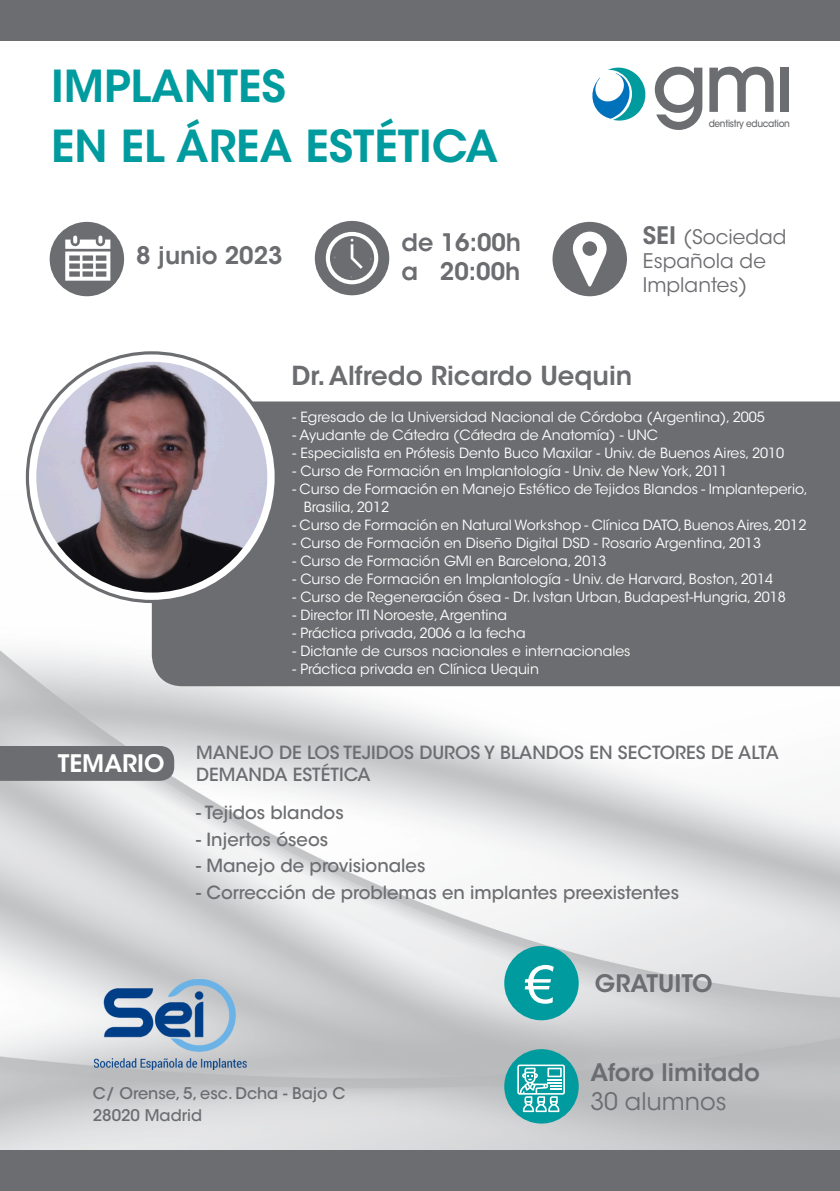
<style>
.page{position:relative;width:840px;height:1191px;background:#fff}
.page>*{position:absolute;margin:0;border:0;box-sizing:border-box;transform-origin:0 0}
.t1{font:52.4px "Arial";color:#fff}
.t2{font:600 43.8px/60px "ITC Avant Garde Std";color:#009b9e}
.t3{font:600 26px "ITC Avant Garde Std";color:#6c6d70}
.t4{font:600 24px/28.8px "ITC Avant Garde Std";color:#6c6d70}
.t5{font:24px "ITC Avant Garde Std";color:#6c6d70}
.t6{font:600 24px "ITC Avant Garde Std";color:#fff}
.t7{font:20px/24px "ITC Avant Garde Std";color:#6c6d70}
.t8{font:500 18px/22px "ITC Avant Garde Std";color:#6c6d70}
.t9{font:500 16px "ITC Avant Garde Std";color:#6c6d70}
.t10{font:14px/18px "ITC Avant Garde Std";color:#fff}
.t11{font:500 10px "ITC Avant Garde Std";letter-spacing:-.035em;color:#6c6d70;scale:.91 1}
.s1{font-weight:600;font-size:24px}
</style>
<div class="page">
<img style="left:0;top:490px;width:839px;height:660px">
<svg style="left:592px;top:67px;width:54px;height:54px"></svg>
<div style="left:780px;top:68px;width:8px;height:44px;background:#6c6d70"></div>
<svg style="left:709px;top:67px;width:64px;height:45px"></svg>
<svg style="left:654px;top:67px;width:48px;height:63px"></svg>
<div style="left:50px;top:222px;width:74px;height:74px;background:#6c6d70;border-radius:50%"></div>
<svg style="left:65px;top:235px;width:45px;height:46px"></svg>
<div style="left:0;top:0;width:839px;height:40px;background:#6c6d70"></div>
<div style="left:0;top:1150px;width:839px;height:41px;background:#6c6d70"></div>
<div style="left:314px;top:221px;width:75px;height:74px;background:#6c6d70;border-radius:50%"></div>
<svg style="left:325px;top:232px;width:53px;height:52px"></svg>
<div style="left:152px;top:401px;width:687px;height:285px;background:#6c6d70"></div>
<svg style="left:27px;top:353px;width:249px;height:248px"></svg>
<img style="left:36px;top:362px;width:231px;height:230px;border-radius:115px">
<div style="left:552px;top:222px;width:74px;height:74px;background:#6c6d70;border-radius:50%"></div>
<svg style="left:572px;top:232px;width:35px;height:54px"></svg>
<img style="left:87px;top:975px;width:164px;height:97px">
<div style="left:504px;top:1049px;width:74px;height:74px;background:#009b9e;border-radius:50%"></div>
<svg style="left:517px;top:1064px;width:47px;height:48px"></svg>
<div style="left:504px;top:946px;width:74px;height:74px;background:#009b9e;border-radius:50%"></div>
<div style="left:0;top:746px;width:174px;height:35px;background:#6c6d70"></div>
<p class="t2" style="left:51px;top:56px;width:448px">IMPLANTES<br>EN EL ÁREA ESTÉTICA</p>
<p class="t11" style="left:708px;top:117px;width:91px">dentistry education</p>
<p class="t4" style="left:136px;top:241px;width:148px">8 junio 2023</p>
<p class="t4" style="left:401px;top:228px;width:121px">de 16:00h a 20:00h</p>
<p class="t7" style="left:642px;top:225px;width:145px"><span class="s1">SEI</span> (Sociedad<br>Española de<br>Implantes)</p>
<p class="t3" style="left:291px;top:359px;width:342px">Dr. Alfredo Ricardo Uequin</p>
<p class="t10" style="left:292px;top:408px;width:473px">- Egresado de la Universidad Nacional de Córdoba (Argentina), 2005</p>
<p class="t10" style="left:292px;top:426px;width:367px">- Ayudante de Cátedra (Cátedra de Anatomía) - UNC</p>
<p class="t10" style="left:292px;top:444px;width:493px">- Especialista en Prótesis Dento Buco Maxilar - Univ. de Buenos Aires, 2010</p>
<p class="t10" style="left:292px;top:462px;width:436px">- Curso de Formación en Implantología - Univ. de New York, 2011</p>
<p class="t10" style="left:304px;top:480px;width:505px;text-indent:-11px">- Curso de Formación en Manejo Estético de Tejidos Blandos - Implanteperio,<br>Brasilia, 2012</p>
<p class="t10" style="left:292px;top:516px;width:515px">- Curso de Formación en Natural Workshop - Clínica DATO, Buenos Aires, 2012</p>
<p class="t10" style="left:292px;top:534px;width:470px">- Curso de Formación en Diseño Digital DSD - Rosario Argentina, 2013</p>
<p class="t10" style="left:292px;top:552px;width:315px">- Curso de Formación GMI en Barcelona, 2013</p>
<p class="t10" style="left:292px;top:570px;width:482px">- Curso de Formación en Implantología - Univ. de Harvard, Boston, 2014</p>
<p class="t10" style="left:292px;top:588px;width:495px">- Curso de Regeneración ósea - Dr. Ivstan Urban, Budapest-Hungria, 2018</p>
<p class="t10" style="left:292px;top:606px;width:216px">- Director ITI Noroeste, Argentina</p>
<p class="t10" style="left:292px;top:624px;width:235px">- Práctica privada, 2006 a la fecha</p>
<p class="t10" style="left:292px;top:642px;width:339px">- Dictante de cursos nacionales e internacionales</p>
<p class="t10" style="left:292px;top:660px;width:248px">- Práctica privada en Clínica Uequin</p>
<p class="t6" style="left:58px;top:747px;width:108px">TEMARIO</p>
<p class="t8" style="left:196px;top:741px;width:584px">MANEJO DE LOS TEJIDOS DUROS Y BLANDOS EN SECTORES DE ALTA<br>DEMANDA ESTÉTICA</p>
<p class="t8" style="left:196px;top:801px;width:149px">- Tejidos blandos</p>
<p class="t8" style="left:196px;top:828px;width:133px">- Injertos óseos</p>
<p class="t8" style="left:196px;top:854px;width:231px">- Manejo de provisionales</p>
<p class="t8" style="left:196px;top:881px;width:484px">- Corrección de problemas en implantes preexistentes</p>
<p class="t9" style="left:93px;top:1082px;width:254px">C/ Orense, 5, esc. Dcha - Bajo C</p>
<p class="t9" style="left:93px;top:1104px;width:111px">28020 Madrid</p>
<p class="t1" style="left:525px;top:948px;width:31px">€</p>
<p class="t4" style="left:594px;top:968px;width:119px">GRATUITO</p>
<p class="t4" style="left:590px;top:1057px;width:171px">Aforo limitado</p>
<p class="t5" style="left:590px;top:1086px;width:138px">30 alumnos</p>
</div>
